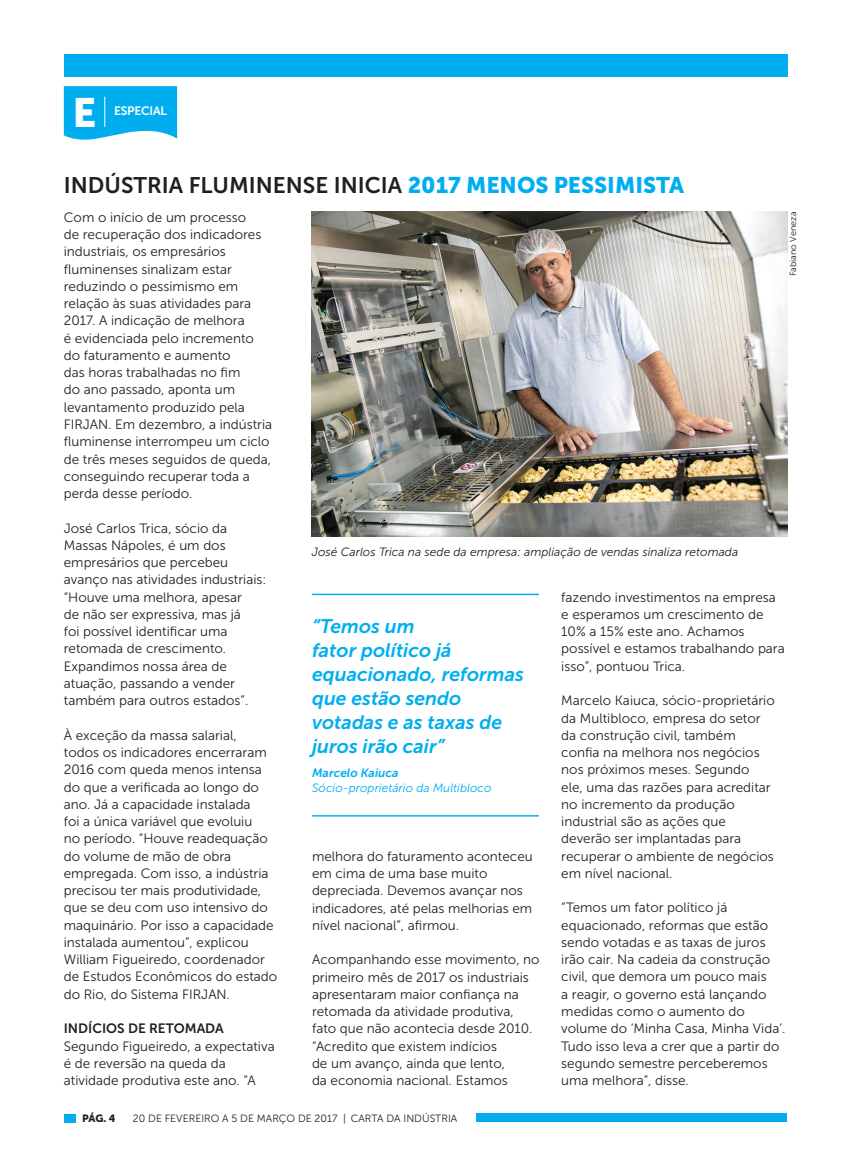
<style>
.page{position:relative;width:851px;height:1149px;background:#fff}
.page>*{position:absolute;margin:0;border:0;box-sizing:border-box;transform-origin:0 0}
.titulo_16{font:40.65px "Museo Sans 900";color:#fff}
.texto{font:22.5px "Museo Sans 700";color:#231f20}
.OLHO_NOVO_01{font:italic 19.5px/24px "Museo Sans 700";color:#00aeef}
.texto-2{font:13.5px/17.2px "Museo Sans 300";color:#231f20}
.Entretítulo{font:13.5px "Museo Sans 700";color:#231f20}
.t1{font:12.15px "Museo Sans 700";letter-spacing:-.02em;color:#fff}
.Legenda{font:italic 12px "Museo Sans 300";color:#231f20}
.OLHO_NOVO_03{font:italic 12px "Museo Sans 300";color:#00aeef}
.OLHO_NOVO_02{font:italic 12px "Museo Sans 700";color:#00aeef}
.t2{font:10.5px "Museo Sans 300";color:#231f20}
.t3{font:10.5px "Museo Sans 900";color:#231f20}
.Crédito{font:9px "Museo Sans 300";color:#231f20}
.s1{font-family:"Museo Sans 900";color:#00aeef}
</style>
<div class="page">
<div style="left:476px;top:1113px;width:311px;height:8px;background:#00aeef"></div>
<div style="left:64px;top:54px;width:723px;height:22px;background:#00aeef"></div>
<div style="left:64px;top:1113px;width:11px;height:8px;background:#00aeef"></div>
<svg style="left:64px;top:86px;width:113px;height:54px;background:#18b5f0"></svg>
<hr style="left:104px;top:97px;width:1px;height:30px;background:#fff">
<img style="left:312px;top:212px;width:475px;height:324px">
<hr style="left:312px;top:593px;width:226px;height:2px;background:#00aeef">
<hr style="left:312px;top:814px;width:226px;height:2px;background:#00aeef">
<p class="titulo_16" style="left:73px;top:90px;width:25px">E</p>
<p class="t1" style="left:114px;top:104px;width:54px">ESPECIAL</p>
<p class="texto" style="left:64px;top:173px;width:621px">INDÚSTRIA FLUMINENSE INICIA <span class="s1">2017 MENOS PESSIMISTA</span></p>
<p class="texto-2" style="left:64px;top:208px;width:210px">Com o início de um processo<br>de recuperação dos indicadores industriais, os empresários fluminenses sinalizam estar reduzindo o pessimismo em relação às suas atividades para<br>2017. A indicação de melhora<br>é evidenciada pelo incremento do faturamento e aumento<br>das horas trabalhadas no fim<br>do ano passado, aponta um levantamento produzido pela<br>FIRJAN. Em dezembro, a indústria fluminense interrompeu um ciclo de três meses seguidos de queda, conseguindo recuperar toda a perda desse período.</p>
<p class="texto-2" style="left:64px;top:519px;width:204px">José Carlos Trica, sócio da<br>Massas Nápoles, é um dos empresários que percebeu avanço nas atividades industriais: “Houve uma melhora, apesar<br>de não ser expressiva, mas já<br>foi possível identificar uma retomada de crescimento.<br>Expandimos nossa área de atuação, passando a vender também para outros estados”.</p>
<p class="texto-2" style="left:64px;top:726px;width:215px">À exceção da massa salarial,<br>todos os indicadores encerraram<br>2016 com queda menos intensa do que a verificada ao longo do ano. Já a capacidade instalada<br>foi a única variável que evoluiu<br>no período. “Houve readequação do volume de mão de obra empregada. Com isso, a indústria precisou ter mais produtividade, que se deu com uso intensivo do maquinário. Por isso a capacidade instalada aumentou”, explicou<br>William Figueiredo, coordenador de Estudos Econômicos do estado do Rio, do Sistema FIRJAN.</p>
<p class="Entretítulo" style="left:64px;top:1020px;width:161px">INDÍCIOS DE RETOMADA</p>
<p class="texto-2" style="left:64px;top:1036px;width:212px">Segundo Figueiredo, a expectativa é de reversão na queda da atividade produtiva este ano. “A</p>
<p class="Crédito" style="left:788px;top:276px;width:66px;rotate:-90deg">Fabiano Veneza</p>
<p class="Legenda" style="left:312px;top:545px;width:428px">José Carlos Trica na sede da empresa: ampliação de vendas sinaliza retomada</p>
<p class="OLHO_NOVO_01" style="left:312px;top:614px;width:213px">“Temos um<br>fator político já equacionado, reformas que estão sendo votadas e as taxas de juros irão cair”</p>
<p class="OLHO_NOVO_02" style="left:312px;top:765px;width:88px">Marcelo Kaiuca</p>
<p class="OLHO_NOVO_03" style="left:312px;top:781px;width:181px">Sócio-proprietário da Multibloco</p>
<p class="texto-2" style="left:312px;top:847px;width:222px">melhora do faturamento aconteceu em cima de uma base muito depreciada. Devemos avançar nos indicadores, até pelas melhorias em nível nacional”, afirmou.</p>
<p class="texto-2" style="left:312px;top:950px;width:229px">Acompanhando esse movimento, no primeiro mês de 2017 os industriais apresentaram maior confiança na retomada da atividade produtiva, fato que não acontecia desde 2010. “Acredito que existem indícios<br>de um avanço, ainda que lento,<br>da economia nacional. Estamos</p>
<p class="texto-2" style="left:561px;top:588px;width:225px">fazendo investimentos na empresa e esperamos um crescimento de<br>10% a 15% este ano. Achamos possível e estamos trabalhando para isso”, pontuou Trica.</p>
<p class="texto-2" style="left:561px;top:691px;width:215px">Marcelo Kaiuca, sócio-proprietário da Multibloco, empresa do setor da construção civil, também confia na melhora nos negócios nos próximos meses. Segundo<br>ele, uma das razões para acreditar no incremento da produção industrial são as ações que deverão ser implantadas para recuperar o ambiente de negócios em nível nacional.</p>
<p class="texto-2" style="left:561px;top:898px;width:226px">“Temos um fator político já equacionado, reformas que estão sendo votadas e as taxas de juros irão cair. Na cadeia da construção civil, que demora um pouco mais<br>a reagir, o governo está lançando medidas como o aumento do volume do ‘Minha Casa, Minha Vida’.<br>Tudo isso leva a crer que a partir do segundo semestre perceberemos uma melhora”, disse.</p>
<p class="t3" style="left:82px;top:1111px;width:35px">PÁG. 4</p>
<p class="t2" style="left:133px;top:1112px;width:326px">20 DE FEVEREIRO A 5 DE MARÇO DE 2017 | CARTA DA INDÚSTRIA</p>
</div>
